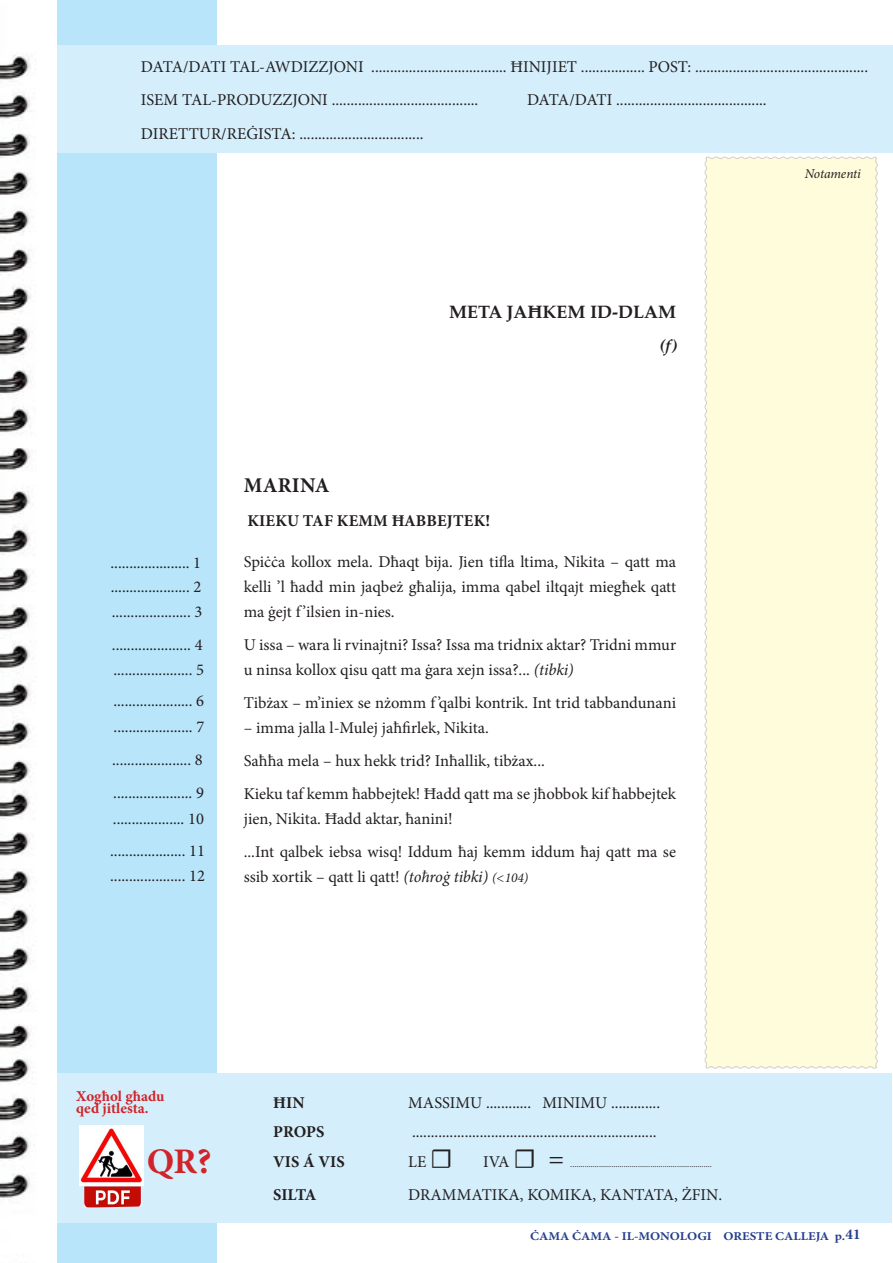
<style>
.page{position:relative;width:893px;height:1263px;background:#fff}
.page>*{position:absolute;margin:0;border:0;box-sizing:border-box;transform-origin:0 0}
.t1{font:700 36px "Minion Pro";color:#d1232a}
.t2{font:700 21px "Minion Pro";letter-spacing:.01em;color:#231f20}
.t3{font:700 18px "Palatino";color:#231f20}
.t4{font:16.5px/33.3px "Minion Pro";color:#231f20}
.t5{font:16.5px "Minion Pro";letter-spacing:-.05em;color:#231f20}
.t6{font:700 16.5px "Minion Pro";color:#231f20}
.t7{font:italic 700 16.5px "Palatino";color:#231f20}
.t8{font:700 15px/12px "Minion Pro";color:#d1232a}
.t9{font:700 15px "Minion Pro";color:#253f8e}
.t10{font:italic 13.5px "Minion Pro";letter-spacing:-.01em;color:#231f20}
.t11{font:700 12px "Minion Pro";color:#253f8e;scale:1.1 1}
.t12{font:9px "Minion Pro";color:#231f20}
.s1{font-style:italic}
.s2{font-style:italic;font-size:13.5px}
.s3{font-size:27px}
</style>
<div class="page">
<img style="left:0;top:55px;width:33px;height:1143px">
<div style="left:57px;top:0;width:160px;height:1263px;background:#b9e5fa"></div>
<div style="left:57px;top:1073px;width:834px;height:149px;background:#d4effb"></div>
<div style="left:57px;top:46px;width:836px;height:107px;background:#d4effb"></div>
<div style="left:704px;top:156px;width:174px;height:913px;background:#fffcdc"></div>
<img style="left:79px;top:1125px;width:64px;height:60px">
<img style="left:84px;top:1186px;width:58px;height:21px">
<p class="t4" style="left:141px;top:50px;width:729px">DATA/DATI TAL-AWDIZZJONI .................................... ĦINIJIET ................. POST: ..............................................<br>ISEM TAL-PRODUZZJONI .......................................</p>
<p class="t5" style="left:527px;top:89px;width:241px">DATA/DATI ........................................</p>
<p class="t4" style="left:141px;top:117px;width:284px">DIRETTUR/REĠISTA: .................................</p>
<p class="t3" style="left:449px;top:296px;width:229px">META JAĦKEM ID-DLAM</p>
<p class="t7" style="left:660px;top:331px;width:18px">(f)</p>
<p class="t4" style="left:111px;top:546px;width:92px">..................... 1</p>
<p class="t4" style="left:112px;top:595px;width:92px">..................... 3</p>
<p class="t4" style="left:111px;top:570px;width:92px">..................... 2</p>
<p class="t4" style="left:112px;top:628px;width:92px">..................... 4</p>
<p class="t4" style="left:113px;top:653px;width:92px">..................... 5</p>
<p class="t4" style="left:113px;top:684px;width:92px">..................... 6</p>
<p class="t4" style="left:114px;top:710px;width:92px">..................... 7</p>
<p class="t4" style="left:112px;top:743px;width:92px">..................... 8</p>
<p class="t4" style="left:113px;top:776px;width:92px">..................... 9</p>
<p class="t4" style="left:113px;top:802px;width:93px">................... 10</p>
<p class="t4" style="left:110px;top:834px;width:96px">.................... 11</p>
<p class="t4" style="left:110px;top:859px;width:96px">.................... 12</p>
<p class="t2" style="left:244px;top:471px;width:87px">MARINA</p>
<p class="t6" style="left:247px;top:509px;width:244px">KIEKU TAF KEMM ĦABBEJTEK!</p>
<p class="t4" style="left:244px;top:550px;width:434px;line-height:24.8px;text-align:justify">Spiċċa kollox mela. Dħaqt bija. Jien tifla ltima, Nikita – qatt ma kelli ’l ħadd min jaqbeż għalija, imma qabel iltqajt miegħek qatt ma ġejt f ’ilsien in-nies.</p>
<p class="t4" style="left:244px;top:632px;width:434px;line-height:24.8px">U issa – wara li rvinajtni? Issa? Issa ma tridnix aktar? Tridni mmur u ninsa kollox qisu qatt ma ġara xejn issa?... <span class="s1">(tibki)</span></p>
<p class="t4" style="left:244px;top:686px;width:434px">Tibżax – m’iniex se nżomm f ’qalbi kontrik. Int trid tabbandunani</p>
<p class="t4" style="left:244px;top:711px;width:434px">– imma jalla l-Mulej jaħfirlek, Nikita.<br>Saħħa mela – hux hekk trid? Inħallik, tibżax...<br>Kieku taf kemm ħabbejtek! Ħadd qatt ma se jħobbok kif ħabbejtek</p>
<p class="t4" style="left:244px;top:802px;width:434px">jien, Nikita. Ħadd aktar, ħanini!<br>...Int qalbek iebsa wisq! Iddum ħaj kemm iddum ħaj qatt ma se</p>
<p class="t4" style="left:244px;top:860px;width:286px">ssib xortik – qatt li qatt! <span class="s1">(toħroġ tibki)</span> <span class="s2">(&lt;104)</span></p>
<p class="t8" style="left:76px;top:1090px;width:90px">Xogħol għadu qed jitlesta.</p>
<h1 class="t1" style="left:147px;top:1136px;width:66px">QR?</h1>
<p class="t6" style="left:273px;top:1090px;width:33px">ĦIN</p>
<p class="t4" style="left:408px;top:1086px;width:253px">MASSIMU ............ MINIMU .............</p>
<p class="t6" style="left:273px;top:1120px;width:53px">PROPS</p>
<p class="t4" style="left:412px;top:1115px;width:246px">.................................................................</p>
<p class="t6" style="left:273px;top:1150px;width:73px">VIS Á VIS</p>
<p class="t4" style="left:408px;top:1145px;width:46px">LE <span class="s3">☐</span></p>
<p class="t4" style="left:483px;top:1145px;width:83px">IVA <span class="s3">☐ =</span></p>
<p class="t12" style="left:570px;top:1157px;width:143px">.....................................................................</p>
<p class="t6" style="left:273px;top:1183px;width:45px">SILTA</p>
<p class="t4" style="left:408px;top:1178px;width:315px">DRAMMATIKA, KOMIKA, KANTATA, ŻFIN.</p>
<p class="t10" style="left:805px;top:165px;width:58px">Notamenti</p>
<p class="t9" style="left:846px;top:1223px;width:16px">41</p>
<p class="t11" style="left:530px;top:1227px;width:288px">ĊAMA ĊAMA - IL-MONOLOGI ORESTE CALLEJA p.</p>
</div>
